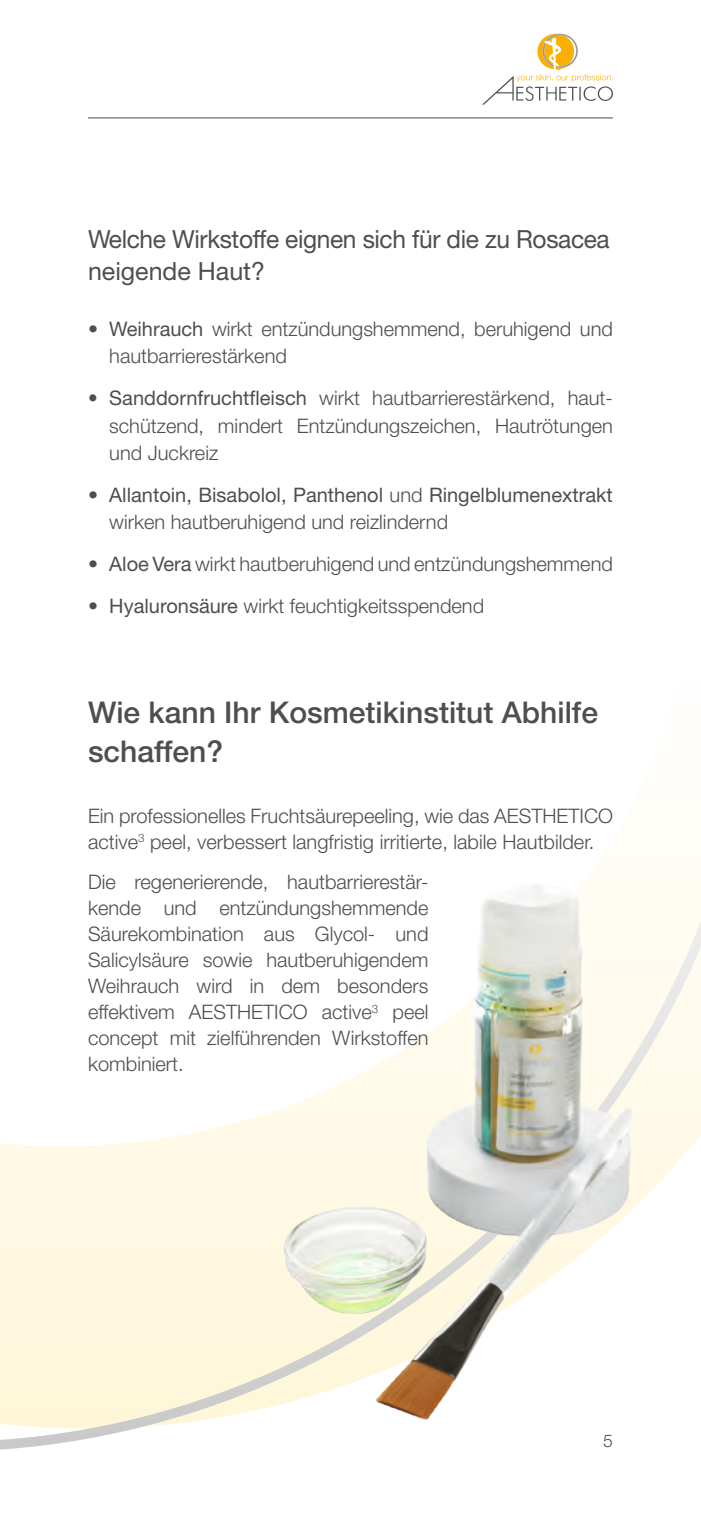
<style>
.page{position:relative;width:701px;height:1524px;background:#fff}
.page>*{position:absolute;margin:0;border:0;box-sizing:border-box;transform-origin:0 0}
.Headline{font:500 30px/39px "Helvetica Neue LT Pro";color:#4e4e4d}
.Subline{font:25px/32.5px "Helvetica Neue LT Pro";letter-spacing:-.015em;color:#4e4e4d}
.Fließtext{font:300 20px/26px "Helvetica Neue LT Pro";color:#4e4e4d}
.Fließtext-2{font:300 20px/27.5px "Helvetica Neue LT Pro";color:#4e4e4d;text-align:justify;scale:.96 1}
.Fließtext-3{font:20px/27.5px "Helvetica Neue LT Pro";color:#4e4e4d}
.t1{font:300 17.5px "Helvetica Neue LT Pro";color:#4e4e4d}
.s1{font-weight:400}
.s2{font-weight:300}
</style>
<div class="page">
<svg style="left:0;top:874px;width:700px;height:576px"></svg>
<hr style="left:88px;top:117px;width:524px;height:2px;background:#999">
<svg style="left:482px;top:34px;width:130px;height:71px"></svg>
<img style="left:281px;top:874px;width:384px;height:563px">
<p class="Subline" style="left:88px;top:222px;width:523px">Welche Wirkstoffe eignen sich für die zu Rosacea neigende Haut?</p>
<p class="Fließtext" style="left:109px;top:315px;width:505px;line-height:27.5px;text-indent:-21px">• <span class="s1">Weihrauch</span> wirkt entzündungshemmend, beruhigend und hautbarrierestärkend</p>
<p class="Fließtext-2" style="left:109px;top:384px;width:526px;text-indent:-21px">• <span class="s1">Sanddornfruchtfleisch</span> wirkt hautbarrierestärkend, haut&shy;schützend, mindert Entzündungszeichen, Hautrötungen und Juckreiz</p>
<p class="Fließtext-3" style="left:109px;top:480px;width:505px;text-indent:-21px"><span class="s2">•</span> Allantoin, Bisabolol, Panthenol <span class="s2">und</span> Ringelblumenextrakt <span class="s2">wirken hautberuhigend und reizlindernd</span></p>
<p class="Fließtext" style="left:88px;top:550px;width:526px">• <span class="s1">Aloe Vera</span> wirkt hautberuhigend und entzündungshemmend</p>
<p class="Fließtext" style="left:88px;top:592px;width:397px">• <span class="s1">Hyaluronsäure</span> wirkt feuchtigkeitsspendend</p>
<p class="Headline" style="left:88px;top:692px;width:511px">Wie kann Ihr Kosmetikinstitut Abhilfe schaffen?</p>
<p class="Fließtext" style="left:88px;top:802px;width:526px">Ein professionelles Fruchtsäurepeeling, wie das AESTHETICO active<sup>3</sup> peel, verbessert langfristig irritierte, labile Hautbilder.</p>
<p class="Fließtext" style="left:88px;top:869px;width:342px;text-align:justify">Die regenerierende, hautbarrierestär&shy;kende und entzündungshemmende Säurekombination aus Glycol- und Salicylsäure sowie hautberuhigendem Weihrauch wird in dem besonders effektivem AESTHETICO active<sup>3</sup> peel concept mit zielführenden Wirkstoffen kombiniert.</p>
<p class="t1" style="left:603px;top:1430px;width:11px">5</p>
</div>
